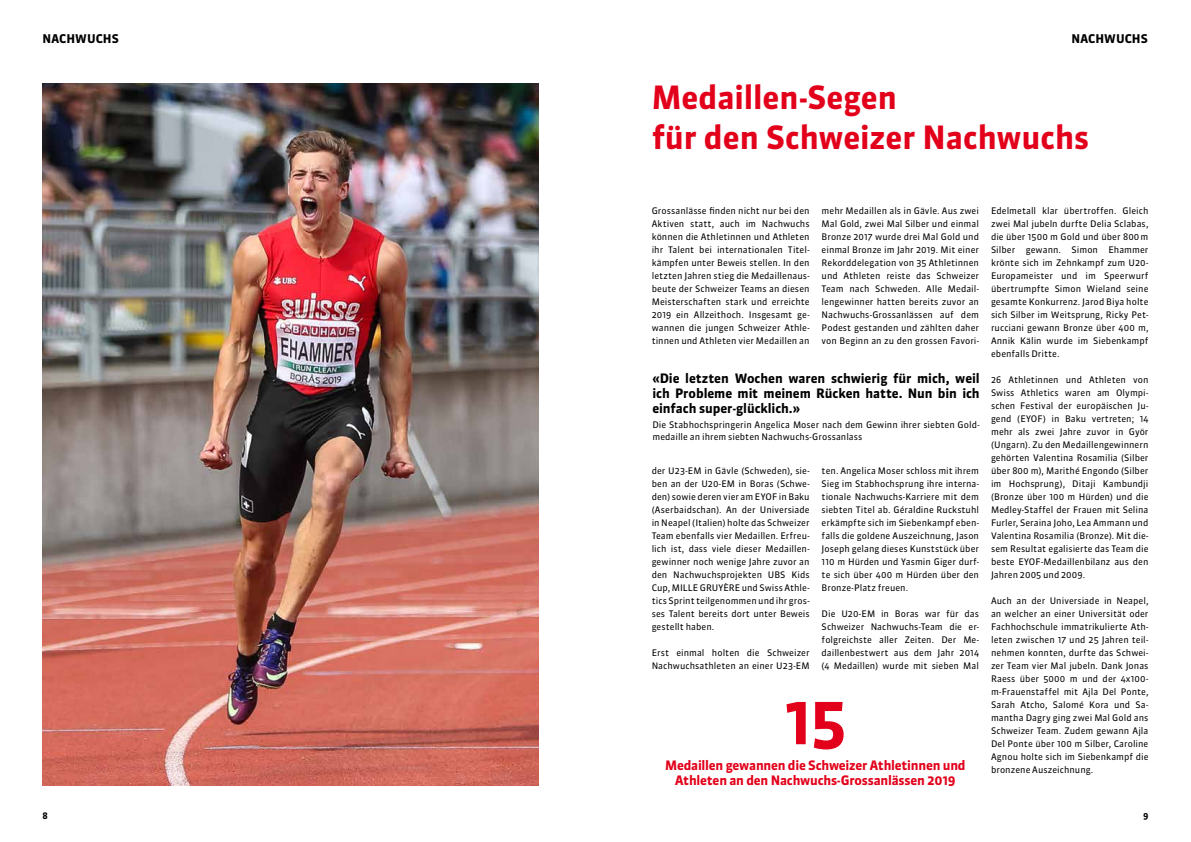
<style>
.page{position:relative;width:1191px;height:842px;background:#fff}
.page>*{position:absolute;margin:0;border:0;box-sizing:border-box;transform-origin:0 0}
.t1{font:700 64px "Sanuk OT";color:#e2001a}
.t2{font:700 32px/40px "Sanuk OT";color:#e2001a}
.t3{font:700 13px/15px "Sanuk OT";letter-spacing:-.005em;color:#000;text-align:justify}
.t4{font:700 13px/15px "Sanuk OT";letter-spacing:-.015em;color:#e2001a;text-align:center}
.t5{font:700 12px "Sanuk OT";color:#000}
.t6{font:9px/13px "Sanuk OT";letter-spacing:.005em;color:#000;text-align:justify}
.t7{font:700 9px "Sanuk OT";color:#000}
</style>
<div class="page">
<img style="left:42px;top:84px;width:497px;height:701px">
<h3 class="t5" style="left:43px;top:31px;width:78px">NACHWUCHS</h3>
<h3 class="t5" style="left:1071px;top:31px;width:78px">NACHWUCHS</h3>
<h2 class="t2" style="left:651px;top:77px;width:439px">Medaillen-Segen<br>für den Schweizer Nachwuchs</h2>
<p class="t6" style="left:651px;top:204px;width:159px">Grossanlässe finden nicht nur bei den Aktiven statt, auch im Nachwuchs können die Athletinnen und Athleten ihr Talent bei internationalen Titel&shy;kämpfen unter Beweis stellen. In den letzten Jahren stieg die Medaillenaus&shy;beute der Schweizer Teams an diesen Meisterschaften stark und erreichte 2019 ein Allzeithoch. Insgesamt ge&shy;wannen die jungen Schweizer Athle&shy;tinnen und Athleten vier Medaillen an</p>
<p class="t6" style="left:821px;top:204px;width:159px">mehr Medaillen als in Gävle. Aus zwei Mal Gold, zwei Mal Silber und einmal Bronze 2017 wurde drei Mal Gold und einmal Bronze im Jahr 2019. Mit einer Rekorddelegation von 35 Athletinnen und Athleten reiste das Schweizer Team nach Schweden. Alle Medail&shy;lengewinner hatten bereits zuvor an Nachwuchs-Grossanlässen auf dem Podest gestanden und zählten daher von Beginn an zu den grossen Favori-</p>
<h3 class="t3" style="left:652px;top:370px;width:329px">«Die letzten Wochen waren schwierig für mich, weil ich Probleme mit meinem Rücken hatte. Nun bin ich einfach super-glücklich.»</h3>
<p class="t6" style="left:652px;top:418px;width:329px;line-height:12px">Die Stabhochspringerin Angelica Moser nach dem Gewinn ihrer siebten Gold&shy;medaille an ihrem siebten Nachwuchs-Grossanlass</p>
<p class="t6" style="left:651px;top:464px;width:159px">der U23-EM in Gävle (Schweden), sie&shy;ben an der U20-EM in Boras (Schwe&shy;den) sowie deren vier am EYOF in Baku (Aserbaidschan). An der Universiade in Neapel (Italien) holte das Schweizer Team ebenfalls vier Medaillen. Erfreu&shy;lich ist, dass viele dieser Medaillen&shy;gewinner noch wenige Jahre zuvor an den Nachwuchsprojekten UBS Kids Cup, MILLE GRUYÈRE und Swiss Athle&shy;tics Sprint teilgenommen und ihr gros&shy;ses Talent bereits dort unter Beweis gestellt haben.</p>
<p class="t6" style="left:651px;top:646px;width:159px">Erst einmal holten die Schweizer<br>Nachwuchsathleten an einer U23-EM</p>
<p class="t6" style="left:821px;top:464px;width:159px">ten. Angelica Moser schloss mit ihrem Sieg im Stabhochsprung ihre interna&shy;tionale Nachwuchs-Karriere mit dem siebten Titel ab. Géraldine Ruckstuhl erkämpfte sich im Siebenkampf eben&shy;falls die goldene Auszeichnung, Jason Joseph gelang dieses Kunststück über 110 m Hürden und Yasmin Giger durf&shy;te sich über 400 m Hürden über den Bronze-Platz freuen.</p>
<p class="t6" style="left:821px;top:607px;width:159px">Die U20-EM in Boras war für das Schweizer Nachwuchs-Team die er&shy;folgreichste aller Zeiten. Der Me&shy;daillenbestwert aus dem Jahr 2014 (4 Medaillen) wurde mit sieben Mal</p>
<h1 class="t1" style="left:783px;top:681px;width:65px">15</h1>
<h3 class="t4" style="left:665px;top:758px;width:302px">Medaillen gewannen die Schweizer Athletinnen und<br>Athleten an den Nachwuchs-Grossanlässen 2019</h3>
<p class="t6" style="left:991px;top:204px;width:159px">Edelmetall klar übertroffen. Gleich zwei Mal jubeln durfte Delia Sclabas, die über 1500 m Gold und über 800m Silber gewann. Simon Ehammer krönte sich im Zehnkampf zum U20- Europameister und im Speerwurf übertrumpfte Simon Wieland seine gesamte Konkurrenz. Jarod Biya holte sich Silber im Weitsprung, Ricky Pet&shy;rucciani gewann Bronze über 400 m, Annik Kälin wurde im Siebenkampf ebenfalls Dritte.</p>
<p class="t6" style="left:991px;top:373px;width:159px">26 Athletinnen und Athleten von Swiss Athletics waren am Olympi&shy;schen Festival der europäischen Ju&shy;gend (EYOF) in Baku vertreten; 14 mehr als zwei Jahre zuvor in Györ (Ungarn). Zu den Medaillengewinnern gehörten Valentina Rosamilia (Silber über 800 m), Marithé Engondo (Silber im Hochsprung), Ditaji Kambundji (Bronze über 100 m Hürden) und die Medley-Staffel der Frauen mit Selina Furler, Seraina Joho, Lea Ammann und Valentina Rosamilia (Bronze). Mit die&shy;sem Resultat egalisierte das Team die beste EYOF-Medaillenbilanz aus den Jahren 2005 und 2009.</p>
<p class="t6" style="left:991px;top:594px;width:159px">Auch an der Universiade in Neapel, an welcher an einer Universität oder Fachhochschule immatrikulierte Ath&shy;leten zwischen 17 und 25 Jahren teil&shy;nehmen konnten, durfte das Schwei&shy;zer Team vier Mal jubeln. Dank Jonas Raess über 5000 m und der 4x100- m-Frauenstaffel mit Ajla Del Ponte, Sarah Atcho, Salomé Kora und Sa&shy;mantha Dagry ging zwei Mal Gold ans Schweizer Team. Zudem gewann Ajla Del Ponte über 100 m Silber, Caroline Agnou holte sich im Siebenkampf die bronzene Auszeichnung.</p>
<p class="t7" style="left:43px;top:810px;width:7px">8</p>
<p class="t7" style="left:1143px;top:810px;width:7px">9</p>
</div>
